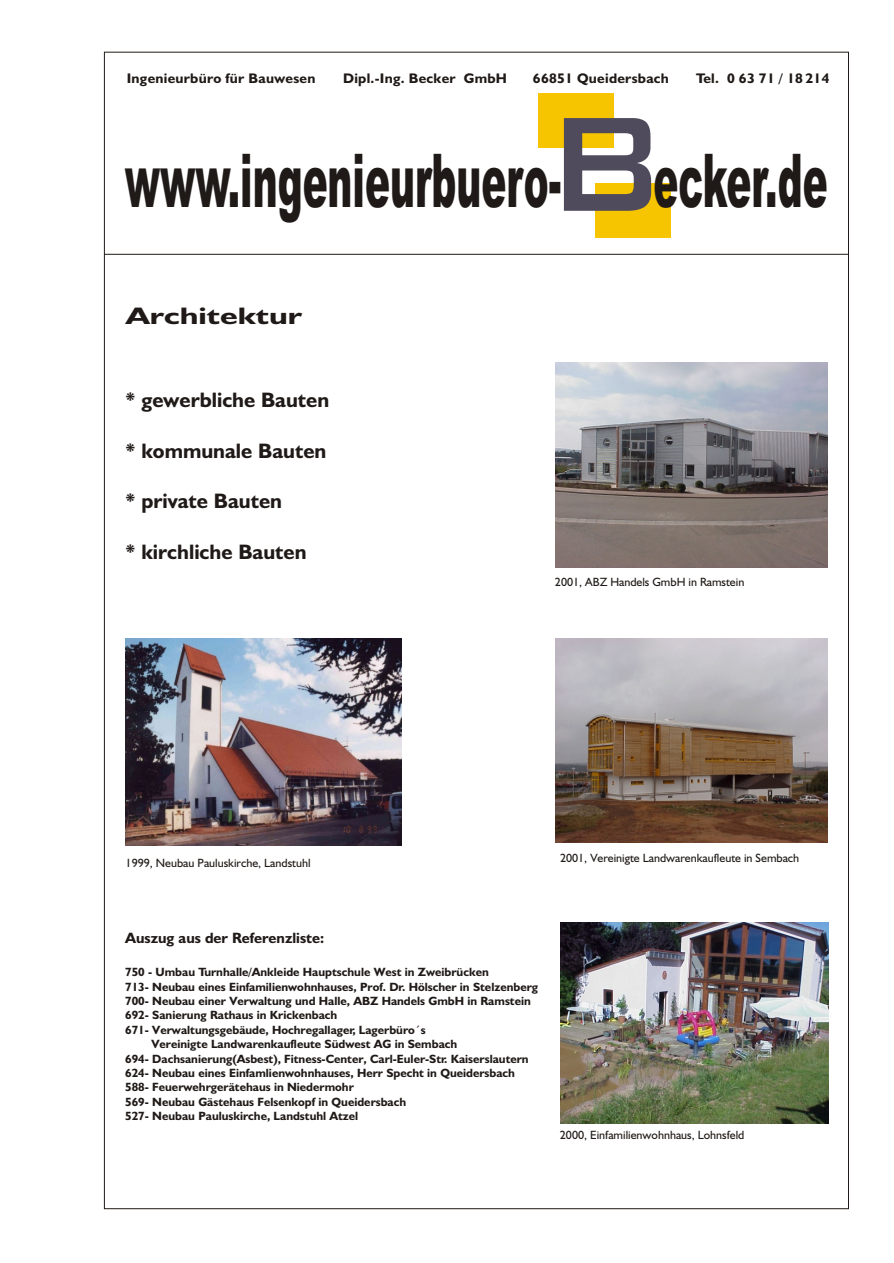
<style>
.page{position:relative;width:894px;height:1263px;background:#fff}
.page>*{position:absolute;margin:0;border:0;box-sizing:border-box;transform-origin:0 0}
.t1{font:179.7px "Bank Gothic Md BT";color:#4f4a5c;scale:.86 1}
.t2{font:900 74.25px "Arial";color:#1f1a17;scale:.5 1}
.t3{font:700 24px "Humanst 521 BT";color:#1f1a17;scale:1.38 1}
.t4{font:700 21px "Humanst 521 BT";color:#1f1a17}
.t5{font:700 15px "Humanst 521 BT";color:#1f1a17}
.t6{font:700 13.95px "Humanst 521 BT";letter-spacing:.02em;color:#1f1a17}
.t7{font:700 12px "Humanst 521 BT";color:#1f1a17}
.t8{font:12px "Humanst 521 BT";color:#1f1a17}
</style>
<div class="page">
<div style="left:538px;top:93px;width:76px;height:55px;background:#f7c400"></div>
<div style="left:595px;top:183px;width:76px;height:55px;background:#f7c400"></div>
<hr style="left:104px;top:254px;width:745px;height:1px;background:#1f1a17">
<img style="left:556px;top:363px;width:272px;height:204px">
<img style="left:126px;top:639px;width:275px;height:206px">
<img style="left:561px;top:923px;width:267px;height:200px">
<img style="left:556px;top:639px;width:272px;height:204px">
<p class="t6" style="left:127px;top:72px;width:190px">Ingenieurbüro für Bauwesen</p>
<p class="t6" style="left:343px;top:72px;width:165px">Dipl.-Ing. Becker GmbH</p>
<p class="t6" style="left:533px;top:72px;width:138px">66851 Queidersbach</p>
<p class="t6" style="left:696px;top:72px;width:135px">Tel. 0 63 71 / 18 214</p>
<h1 class="t1" style="left:543px;top:74px;width:145px">B</h1>
<h2 class="t2" style="left:125px;top:154px;width:1407px">www.ingenieurbuero- ecker.de</h2>
<h3 class="t3" style="left:126px;top:305px;width:129px">Architektur</h3>
<h3 class="t4" style="left:125px;top:392px;width:206px">* gewerbliche Bauten</h3>
<h3 class="t4" style="left:125px;top:442px;width:203px">* kommunale Bauten</h3>
<h3 class="t4" style="left:125px;top:492px;width:158px">* private Bauten</h3>
<h3 class="t4" style="left:125px;top:543px;width:183px">* kirchliche Bauten</h3>
<p class="t8" style="left:555px;top:577px;width:191px">2001, ABZ Handels GmbH in Ramstein</p>
<p class="t8" style="left:126px;top:858px;width:186px">1999, Neubau Pauluskirche, Landstuhl</p>
<p class="t8" style="left:560px;top:853px;width:241px">2001, Vereinigte Landwarenkaufleute in Sembach</p>
<p class="t5" style="left:125px;top:932px;width:201px">Auszug aus der Referenzliste:</p>
<p class="t7" style="left:125px;top:967px;width:365px">750 - Umbau Turnhalle/Ankleide Hauptschule West in Zweibrücken</p>
<p class="t7" style="left:125px;top:981px;width:414px">713- Neubau eines Einfamilienwohnhauses, Prof. Dr. Hölscher in Stelzenberg</p>
<p class="t7" style="left:125px;top:996px;width:407px">700- Neubau einer Verwaltung und Halle, ABZ Handels GmbH in Ramstein</p>
<p class="t7" style="left:125px;top:1010px;width:214px">692- Sanierung Rathaus in Krickenbach</p>
<p class="t7" style="left:125px;top:1025px;width:302px">671- Verwaltungsgebäude, Hochregallager, Lagerbüro´s</p>
<p class="t7" style="left:151px;top:1039px;width:307px">Vereinigte Landwarenkaufleute Südwest AG in Sembach</p>
<p class="t7" style="left:125px;top:1053px;width:405px">694- Dachsanierung(Asbest), Fitness-Center, Carl-Euler-Str. Kaiserslautern</p>
<p class="t7" style="left:125px;top:1068px;width:391px">624- Neubau eines Einfamlienwohnhauses, Herr Specht in Queidersbach</p>
<p class="t7" style="left:125px;top:1082px;width:230px">588- Feuerwehrgerätehaus in Niedermohr</p>
<p class="t7" style="left:125px;top:1097px;width:283px">569- Neubau Gästehaus Felsenkopf in Queidersbach</p>
<p class="t7" style="left:125px;top:1111px;width:235px">527- Neubau Pauluskirche, Landstuhl Atzel</p>
<p class="t8" style="left:560px;top:1130px;width:186px">2000, Einfamilienwohnhaus, Lohnsfeld</p>
</div>
